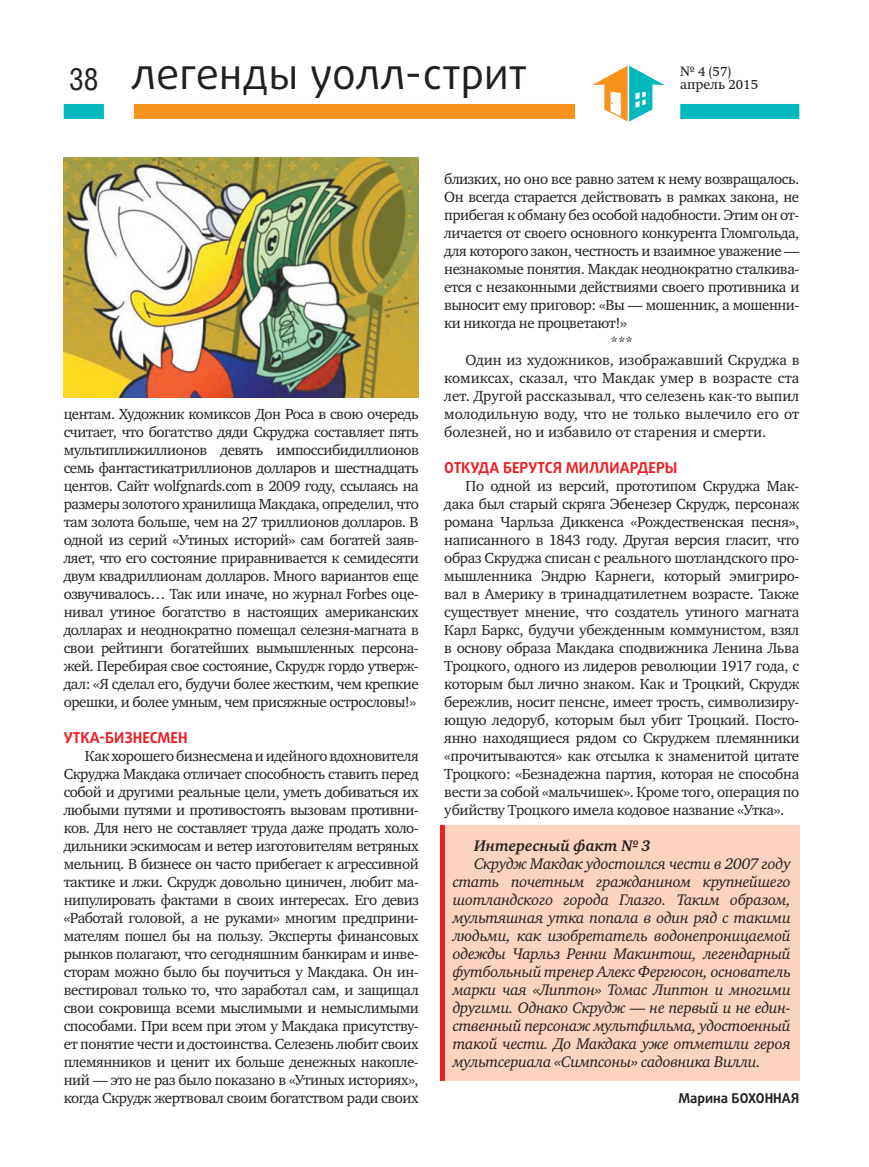
<style>
.page{position:relative;width:869px;height:1167px;background:#fff}
.page>*{position:absolute;margin:0;border:0;box-sizing:border-box;transform-origin:0 0}
.t1{font:42px "Daxline Pro";color:#231f20}
.t2{font:30.6px "Helios Cond C";color:#231f20}
.t3{font:italic 15.75px/18px "Charter C";letter-spacing:-.02em;color:#231f20;text-align:justify}
.t4{font:italic 700 15.75px "Charter C";color:#231f20}
.t5{font:15px/18px "Charter C";letter-spacing:-.03em;color:#231f20;text-align:justify}
.t6{font:15px "Charter C";color:#231f20}
.t7{font:700 15px "Daxline Pro";color:#ee1d23}
.t8{font:13.5px "Swift 1 OT";color:#231f20}
.t9{font:700 13.5px "Daxline Pro";color:#231f20}
</style>
<div class="page">
<div style="left:680px;top:104px;width:119px;height:15px;background:#03b9bd"></div>
<div style="left:64px;top:104px;width:40px;height:15px;background:#03b9bd"></div>
<div style="left:134px;top:104px;width:441px;height:15px;background:#f7931d"></div>
<svg style="left:592px;top:66px;width:73px;height:56px"></svg>
<div style="left:444px;top:825px;width:355px;height:255px;background:#fcd2c0"></div>
<hr style="left:440px;top:825px;width:4px;height:255px;background:#ee1d23">
<img style="left:64px;top:157px;width:355px;height:241px">
<h1 class="t1" style="left:131px;top:47px;width:398px">легенды уолл-стрит</h1>
<h2 class="t2" style="left:69px;top:60px;width:31px">38</h2>
<p class="t8" style="left:680px;top:64px;width:52px">№ 4 (57)</p>
<p class="t8" style="left:680px;top:77px;width:79px">апрель 2015</p>
<p class="t5" style="left:64px;top:404px;width:357px">центам. Художник комиксов Дон Роса в свою очередь считает, что богатство дяди Скруджа составляет пять мультиплижиллионов девять импоссибидиллионов семь фантастикатриллионов долларов и шестнадцать центов. Сайт wolfgnards.com в 2009 году, ссылаясь на размеры золотого хранилища Макдака, определил, что там золота больше, чем на 27 триллионов долларов. В одной из серий «Утиных историй» сам богатей заяв&shy;ляет, что его состояние приравнивается к семидесяти двум квадриллионам долларов. Много вариантов еще озвучивалось… Так или иначе, но журнал Forbes оце&shy;нивал утиное богатство в настоящих американских долларах и неоднократно помещал селезня-магната в свои рейтинги богатейших вымышленных персона&shy;жей. Перебирая свое состояние, Скрудж гордо утверж&shy;дал: «Я сделал его, будучи более жестким, чем крепкие орешки, и более умным, чем присяжные острословы!»</p>
<p class="t7" style="left:64px;top:727px;width:10px">утка</p>
<p class="t7" style="left:99px;top:727px;width:88px">-бизнесмен</p>
<p class="t5" style="left:64px;top:746px;width:357px;text-indent:21px">Как хорошего бизнесмена и идейного вдохновителя Скруджа Макдака отличает способность ставить перед собой и другими реальные цели, уметь добиваться их любыми путями и противостоять вызовам противни&shy;ков. Для него не составляет труда даже продать холо&shy;дильники эскимосам и ветер изготовителям ветряных мельниц. В бизнесе он часто прибегает к агрессивной тактике и лжи. Скрудж довольно циничен, любит ма&shy;нипулировать фактами в своих интересах. Его девиз «Работай головой, а не руками» многим предприни&shy;мателям пошел бы на пользу. Эксперты финансовых рынков полагают, что сегодняшним банкирам и инве&shy;сторам можно было бы поучиться у Макдака. Он ин&shy;вестировал только то, что заработал сам, и защищал свои сокровища всеми мыслимыми и немыслимыми способами. При всем при этом у Макдака присутству&shy;ет понятие чести и достоинства. Селезень любит своих племянников и ценит их больше денежных накопле&shy;ний — это не раз было показано в «Утиных историях», когда Скрудж жертвовал своим богатством ради своих</p>
<p class="t5" style="left:444px;top:170px;width:357px">близких, но оно все равно затем к нему возвращалось.</p>
<p class="t5" style="left:444px;top:188px;width:357px">Он всегда старается действовать в рамках закона, не</p>
<p class="t5" style="left:444px;top:206px;width:357px">прибегая к обману без особой надобности. Этим он от-</p>
<p class="t5" style="left:444px;top:224px;width:357px">личается от своего основного конкурента Гломгольда,</p>
<p class="t5" style="left:444px;top:242px;width:357px">для которого закон, честность и взаимное уважение —</p>
<p class="t5" style="left:444px;top:260px;width:357px">незнакомые понятия. Макдак неоднократно сталкива-</p>
<p class="t5" style="left:444px;top:278px;width:357px">ется с незаконными действиями своего противника и</p>
<p class="t5" style="left:444px;top:296px;width:357px">выносит ему приговор: «Вы — мошенник, а мошенни-</p>
<p class="t5" style="left:444px;top:314px;width:184px">ки никогда не процветают!»</p>
<p class="t5" style="left:611px;top:332px;width:24px">***</p>
<p class="t6" style="left:466px;top:351px;width:335px">Один из художников, изображавший Скруджа в</p>
<p class="t6" style="left:444px;top:369px;width:357px">комиксах, сказал, что Макдак умер в возрасте ста</p>
<p class="t6" style="left:444px;top:387px;width:357px">лет. Другой рассказывал, что селезень как-то выпил</p>
<p class="t6" style="left:444px;top:405px;width:356px">молодильную воду, что не только вылечило его от</p>
<p class="t6" style="left:444px;top:423px;width:324px">болезней, но и избавило от старения и смерти.</p>
<p class="t7" style="left:444px;top:457px;width:3px">Откуда</p>
<p class="t7" style="left:503px;top:457px;width:117px">берутся миллиард</p>
<p class="t7" style="left:648px;top:457px;width:30px">еры</p>
<p class="t5" style="left:444px;top:476px;width:357px;text-indent:21px">По одной из версий, прототипом Скруджа Мак&shy;дака был старый скряга Эбенезер Скрудж, персонаж романа Чарльза Диккенса «Рождественская песня», написанного в 1843 году. Другая версия гласит, что образ Скруджа списан с реального шотландского про&shy;мышленника Эндрю Карнеги, который эмигриро&shy;вал в Америку в тринадцатилетнем возрасте. Также существует мнение, что создатель утиного магната Карл Баркс, будучи убежденным коммунистом, взял в основу образа Макдака сподвижника Ленина Льва Троцкого, одного из лидеров революции 1917 года, с которым был лично знаком. Как и Троцкий, Скрудж бережлив, носит пенсне, имеет трость, символизиру&shy;ющую ледоруб, которым был убит Троцкий. Посто&shy;янно находящиеся рядом со Скруджем племянники «прочитываются» как отсылка к знаменитой цитате Троцкого: «Безнадежна партия, которая не способна вести за собой «мальчишек». Кроме того, операция по убийству Троцкого имела кодовое название «Утка».</p>
<p class="t4" style="left:474px;top:836px;width:178px">Интересный факт № 3</p>
<p class="t3" style="left:453px;top:854px;width:340px;text-indent:21px">Скрудж Макдак удостоился чести в 2007 году стать почетным гражданином крупнейшего шотландского города Глазго. Таким образом, мультяшная утка попала в один ряд с такими людьми, как изобретатель водонепроницаемой одежды Чарльз Ренни Макинтош, легендарный футбольный тренер Алекс Фергюсон, основатель марки чая «Липтон» Томас Липтон и многими другими. Однако Скрудж — не первый и не един&shy;ственный персонаж мультфильма, удостоенный такой чести. До Макдака уже отметили героя мультсериала «Симпсоны» садовника Вилли.</p>
<p class="t9" style="left:678px;top:1089px;width:96px">Марина Бохонна</p>
<p class="t9" style="left:791px;top:1089px;width:10px">я</p>
</div>
